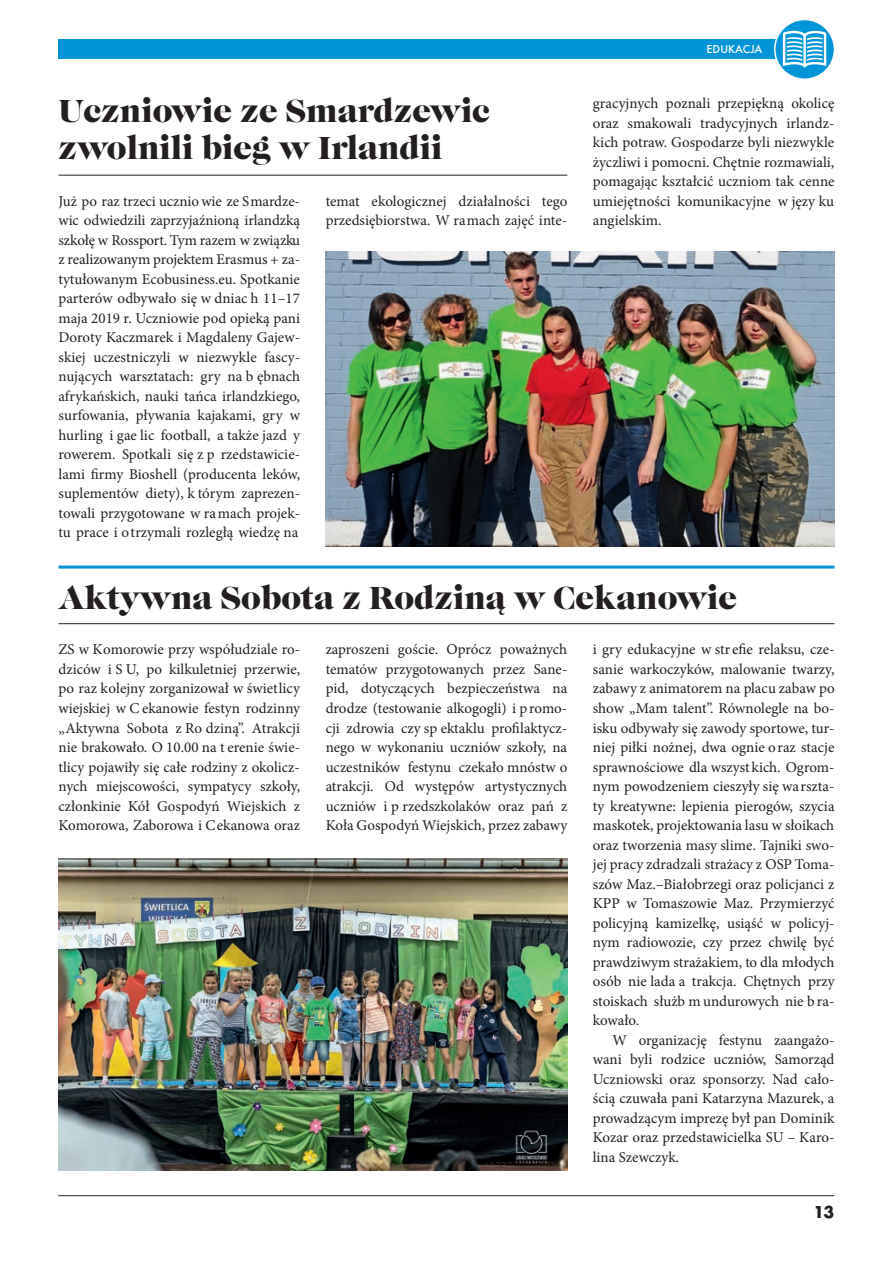
<style>
.page{position:relative;width:893px;height:1263px;background:#fff}
.page>*{position:absolute;margin:0;border:0;box-sizing:border-box;transform-origin:0 0}
.t1{font:33px/37.5px "Caslon Gra DCE";color:#231f20}
.t2{font:700 18px "Futura TCE";color:#231f20}
.t3{font:15px/19.5px "Minion Pro";color:#231f20;text-align:justify}
.t4{font:500 12px "Futura TCE";color:#fff}
</style>
<div class="page">
<hr style="left:58px;top:1195px;width:776px;height:1px;background:#231f20">
<div style="left:58px;top:39px;width:719px;height:19px;background:#0095d9"></div>
<div style="left:775px;top:20px;width:59px;height:59px;background:#0095d9;border-radius:50%"></div>
<div style="left:774px;top:19px;width:61px;height:61px;border:2px solid #fff;border-radius:50%"></div>
<svg style="left:783px;top:31px;width:43px;height:37px"></svg>
<img style="left:326px;top:252px;width:508px;height:294px">
<img style="left:58px;top:858px;width:509px;height:312px">
<hr style="left:58px;top:623px;width:776px;height:1px;background:#231f20">
<hr style="left:58px;top:566px;width:776px;height:2px;background:#0095d9">
<hr style="left:58px;top:175px;width:509px;height:1px;background:#231f20">
<h1 class="t1" style="left:58px;top:93px;width:433px">Uczniowie ze Smardzewic zwolnili bieg w Irlandii</h1>
<p class="t3" style="left:326px;top:191px;width:243px">temat ekologicznej działalności tego przedsiębiorstwa. W ramach zajęć inte-</p>
<p class="t3" style="left:58px;top:191px;width:243px">Już po raz trzeci ucznio wie ze Smardze&shy;wic odwiedzili zaprzyjaźnioną irlandzką szkołę w Rossport. Tym razem w związku z realizowanym projektem Erasmus + za&shy;tytułowanym Ecobusiness.eu. Spotkanie parterów odbywało się w dniac h 11–17 maja 2019 r. Uczniowie pod opieką pani Doroty Kaczmarek i Magdaleny Gajew&shy;skiej uczestniczyli w niezwykle fascy&shy;nujących warsztatach: gry na b ębnach afrykańskich, nauki tańca irlandzkiego, surfowania, pływania kajakami, gry w hurling i gae lic football, a także jazd y rowerem. Spotkali się z p rzedstawicie&shy;lami firmy Bioshell (producenta leków, suplementów diety), k tórym zaprezen&shy;towali przygotowane w ra mach projek&shy;tu prace i otrzymali rozległą wiedzę na</p>
<p class="t4" style="left:707px;top:42px;width:57px">EDUKACJA</p>
<p class="t3" style="left:593px;top:94px;width:243px">gracyjnych poznali przepiękną okolicę oraz smakowali tradycyjnych irlandz&shy;kich potraw. Gospodarze byli niezwykle życzliwi i pomocni. Chętnie rozmawiali, pomagając kształcić uczniom tak cenne umiejętności komunikacyjne w języ ku angielskim.</p>
<h1 class="t1" style="left:58px;top:581px;width:680px">Aktywna Sobota z Rodziną w Cekanowie</h1>
<p class="t3" style="left:326px;top:640px;width:243px">zaproszeni goście. Oprócz poważnych tematów przygotowanych przez Sane&shy;pid, dotyczących bezpieczeństwa na drodze (testowanie alkogogli) i p romo&shy;cji zdrowia czy sp ektaklu profilaktycz&shy;nego w wykonaniu uczniów szkoły, na uczestników festynu czekało mnóstw o atrakcji. Od występów artystycznych uczniów i p rzedszkolaków oraz pań z Koła Gospodyń Wiejskich, przez zabawy</p>
<p class="t3" style="left:593px;top:640px;width:243px">i gry edukacyjne w str efie relaksu, cze&shy;sanie warkoczyków, malowanie twarzy, zabawy z animatorem na placu zabaw po show „Mam talent”. Równolegle na bo&shy;isku odbywały się zawody sportowe, tur&shy;niej piłki nożnej, dwa ognie oraz stacje sprawnościowe dla wszyst kich. Ogrom&shy;nym powodzeniem cieszyły się warszta&shy;ty kreatywne: lepienia pierogów, szycia maskotek, projektowania lasu w słoikach oraz tworzenia masy slime. Tajniki swo&shy;jej pracy zdradzali strażacy z OSP Toma&shy;szów Maz.–Białobrzegi oraz policjanci z KPP w Tomaszowie Maz. Przymierzyć policyjną kamizelkę, usiąść w policyj&shy;nym radiowozie, czy przez chwilę być prawdziwym strażakiem, to dla młodych osób nie lada a trakcja. Chętnych przy stoiskach służb m undurowych nie b ra&shy;kowało.</p>
<p class="t3" style="left:593px;top:1030px;width:243px;text-indent:20px">W organizację festynu zaangażo&shy;wani byli rodzice uczniów, Samorząd Uczniowski oraz sponsorzy. Nad cało&shy;ścią czuwała pani Katarzyna Mazurek, a prowadzącym imprezę był pan Dominik Kozar oraz przedstawicielka SU – Karo&shy;lina Szewczyk.</p>
<p class="t3" style="left:58px;top:640px;width:243px">ZS w Komorowie przy współudziale ro&shy;dziców i S U, po kilkuletniej przerwie, po raz kolejny zorganizował w świetlicy wiejskiej w C ekanowie festyn rodzinny „Aktywna Sobota z Ro dziną”. Atrakcji nie brakowało. O 10.00 na t erenie świe&shy;tlicy pojawiły się całe rodziny z okolicz&shy;nych miejscowości, sympatycy szkoły, członkinie Kół Gospodyń Wiejskich z Komorowa, Zaborowa i Cekanowa oraz</p>
<p class="t2" style="left:814px;top:1201px;width:22px">13</p>
</div>
